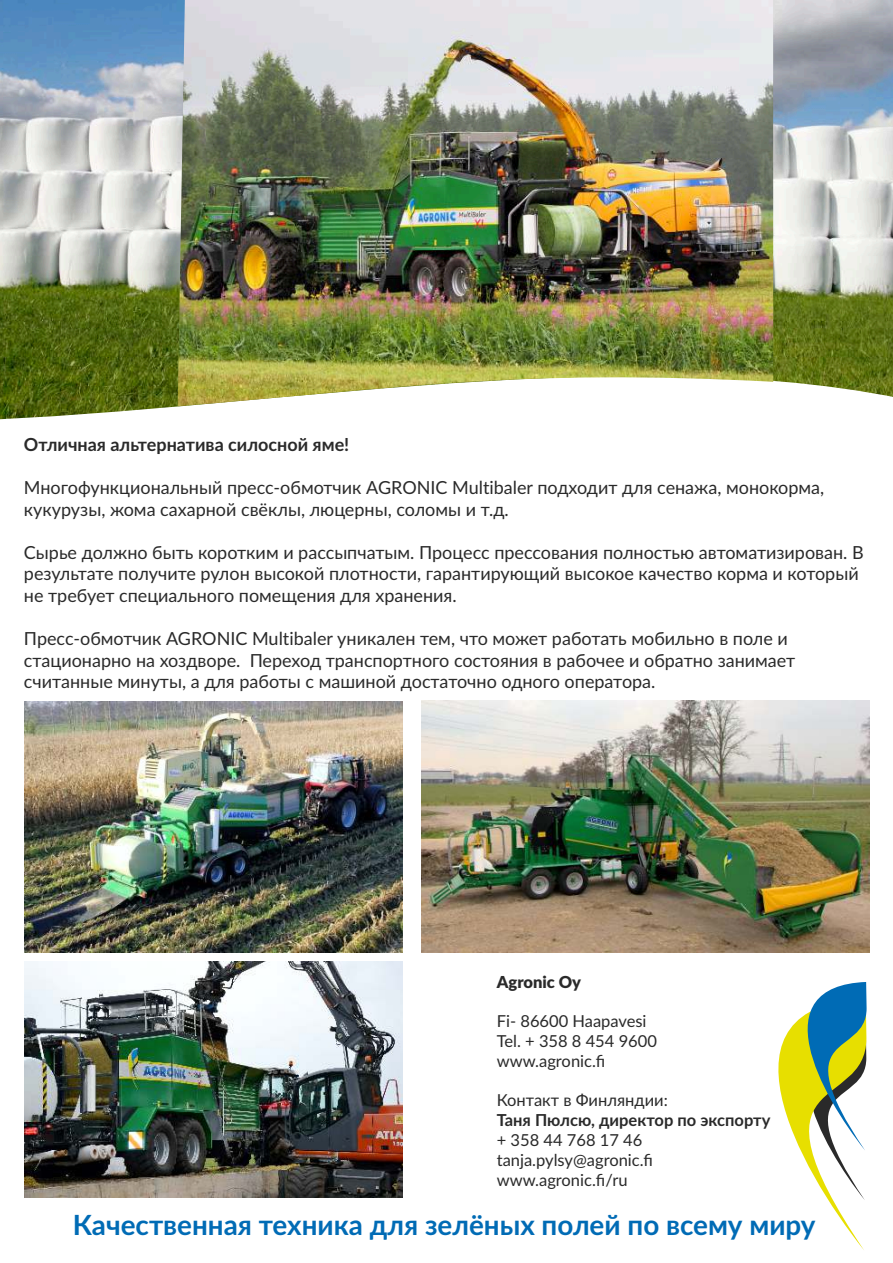
<style>
.page{position:relative;width:893px;height:1263px;background:#fff}
.page>*{position:absolute;margin:0;border:0;box-sizing:border-box;transform-origin:0 0}
.t1{font:700 27.75px "Lato";color:#006bb5}
.t2{font:18px/21.6px "Lato";color:#2a2a2a}
.t3{font:700 18px "Lato";color:#2a2a2a}
.t4{font:16.5px/19.8px "Lato";color:#2a2a2a}
.t5{font:700 16.5px "Lato";color:#2a2a2a}
.t6{font:900 16.5px "Lato";color:#2a2a2a}
</style>
<div class="page">
<img style="left:0;top:0;width:893px;height:420px">
<svg style="left:778px;top:982px;width:89px;height:268px"></svg>
<img style="left:178px;top:0;width:595px;height:406px">
<img style="left:25px;top:702px;width:377px;height:250px">
<img style="left:422px;top:701px;width:447px;height:251px">
<img style="left:25px;top:961px;width:377px;height:237px">
<p class="t3" style="left:24px;top:436px;width:327px">Отличная альтернатива силосной яме!</p>
<p class="t2" style="left:24px;top:478px;width:802px">Многофункциональный пресс-обмотчик AGRONIC Multibaler подходит для сенажа, монокорма, кукурузы, жома сахарной свёклы, люцерны, соломы и т.д.</p>
<p class="t2" style="left:24px;top:543px;width:841px">Сырье должно быть коротким и рассыпчатым. Процесс прессования полностью автоматизирован. В результате получите рулон высокой плотности, гарантирующий высокое качество корма и который не требует специального помещения для хранения.</p>
<p class="t2" style="left:24px;top:629px;width:773px">Пресс-обмотчик AGRONIC Multibaler уникален тем, что может работать мобильно в поле и стационарно на хоздворе. Переход транспортного состояния в рабочее и обратно занимает считанные минуты, а для работы с машиной достаточно одного оператора.</p>
<p class="t6" style="left:497px;top:974px;width:86px">Agronic Oy</p>
<p class="t4" style="left:497px;top:1012px;width:162px">Fi- 86600 Haapavesi<br>Tel. + 358 8 454 9600 www.agronic.fi</p>
<p class="t4" style="left:497px;top:1091px;width:173px">Контакт в Финляндии:</p>
<p class="t5" style="left:497px;top:1113px;width:275px">Таня Пюлсю, директор по экспорту</p>
<p class="t4" style="left:497px;top:1131px;width:158px">+ 358 44 768 17 46 tanja.pylsy@agronic.fi www.agronic.fi/ru</p>
<h1 class="t1" style="left:73px;top:1213px;width:744px">Качественная техника для зелёных полей по всему миру</h1>
</div>
